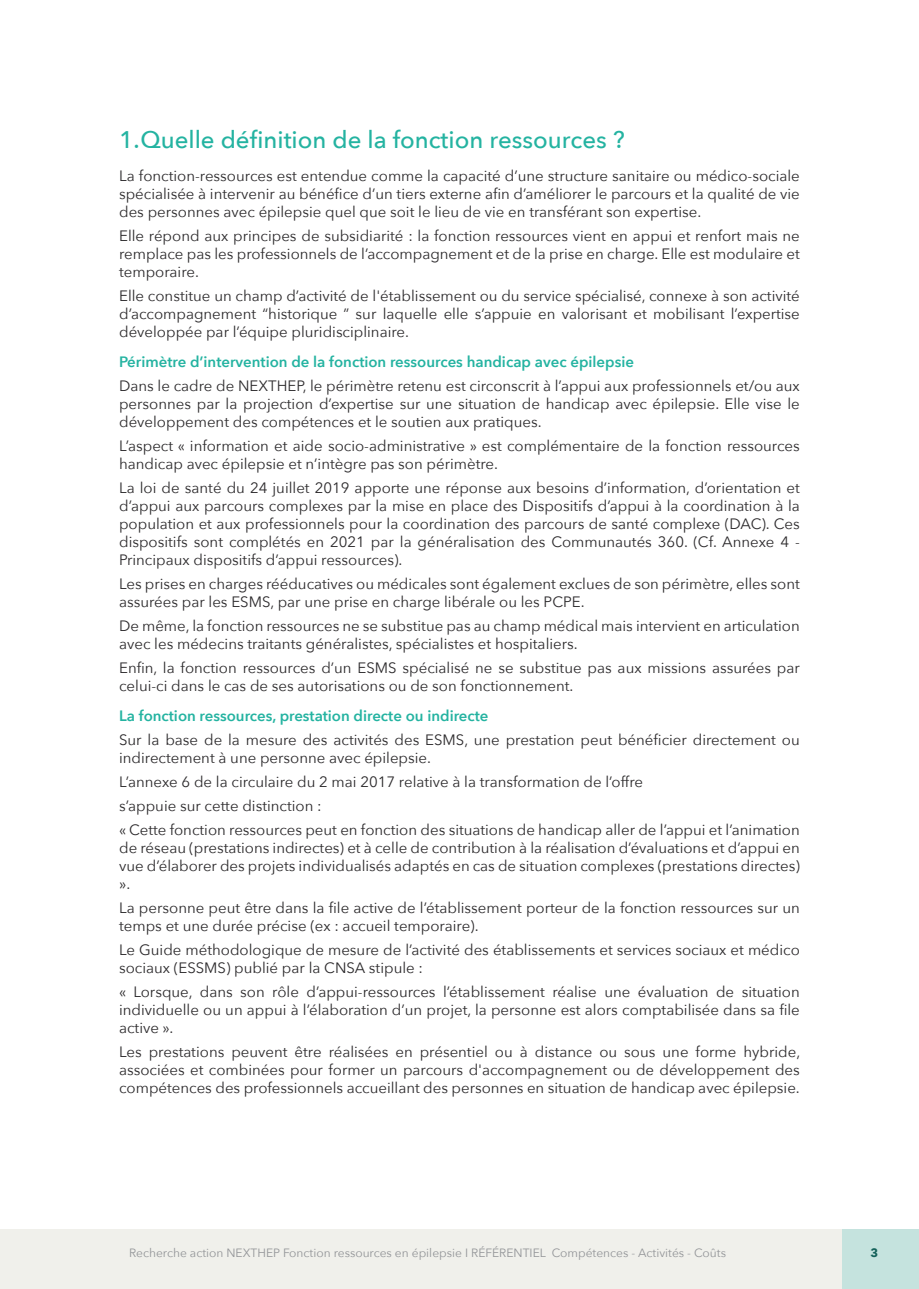
<style>
.page{position:relative;width:919px;height:1289px;background:#fff}
.page>*{position:absolute;margin:0;border:0;box-sizing:border-box;transform-origin:0 0}
.t1{font:500 24px "Avenir Next";color:#24b3a1}
.t2{font:15px/18px "Avenir Next";color:#2c2a2c;text-align:justify}
.t3{font:600 15px "Avenir Next";color:#24b3a1}
.t4{font:12px "Avenir Next";color:#939598}
.t5{font:700 12px "Avenir Next";color:#14625a}
</style>
<div class="page">
<div style="left:842px;top:1228px;width:76px;height:60px;background:#c5e3de"></div>
<div style="left:0;top:1228px;width:842px;height:60px;background:#f0f0eb"></div>
<h1 class="t1" style="left:119px;top:124px;width:507px">1.Quelle définition de la fonction ressources ?</h1>
<p class="t2" style="left:119px;top:167px;width:682px">La fonction-ressources est entendue comme la capacité d’une structure sanitaire ou médico-sociale spécialisée à intervenir au bénéfice d’un tiers externe afin d’améliorer le parcours et la qualité de vie des personnes avec épilepsie quel que soit le lieu de vie en transférant son expertise.</p>
<p class="t2" style="left:119px;top:227px;width:682px">Elle répond aux principes de subsidiarité : la fonction ressources vient en appui et renfort mais ne remplace pas les professionnels de l’accompagnement et de la prise en charge. Elle est modulaire et temporaire.</p>
<p class="t2" style="left:119px;top:287px;width:682px">Elle constitue un champ d’activité de l'établissement ou du service spécialisé, connexe à son activité d’accompagnement “historique ” sur laquelle elle s’appuie en valorisant et mobilisant l’expertise développée par l’équipe pluridisciplinaire.</p>
<p class="t3" style="left:119px;top:352px;width:516px">Périmètre d’intervention de la fonction ressources handicap avec épilepsie</p>
<p class="t2" style="left:119px;top:377px;width:682px">Dans le cadre de NEXTHEP, le périmètre retenu est circonscrit à l’appui aux professionnels et/ou aux personnes par la projection d’expertise sur une situation de handicap avec épilepsie. Elle vise le développement des compétences et le soutien aux pratiques.</p>
<p class="t2" style="left:119px;top:437px;width:682px">L’aspect « information et aide socio-administrative » est complémentaire de la fonction ressources handicap avec épilepsie et n’intègre pas son périmètre.</p>
<p class="t2" style="left:119px;top:479px;width:682px">La loi de santé du 24 juillet 2019 apporte une réponse aux besoins d’information, d’orientation et d’appui aux parcours complexes par la mise en place des Dispositifs d’appui à la coordination à la population et aux professionnels pour la coordination des parcours de santé complexe (DAC). Ces dispositifs sont complétés en 2021 par la généralisation des Communautés 360. (Cf. Annexe 4 - Principaux dispositifs d’appui ressources).</p>
<p class="t2" style="left:119px;top:575px;width:682px">Les prises en charges rééducatives ou médicales sont également exclues de son périmètre, elles sont assurées par les ESMS, par une prise en charge libérale ou les PCPE.</p>
<p class="t2" style="left:119px;top:617px;width:682px">De même, la fonction ressources ne se substitue pas au champ médical mais intervient en articulation avec les médecins traitants généralistes, spécialistes et hospitaliers.</p>
<p class="t2" style="left:119px;top:659px;width:682px">Enfin, la fonction ressources d’un ESMS spécialisé ne se substitue pas aux missions assurées par celui-ci dans le cas de ses autorisations ou de son fonctionnement.</p>
<p class="t3" style="left:119px;top:706px;width:371px">La fonction ressources, prestation directe ou indirecte</p>
<p class="t2" style="left:119px;top:731px;width:682px">Sur la base de la mesure des activités des ESMS, une prestation peut bénéficier directement ou indirectement à une personne avec épilepsie.</p>
<p class="t2" style="left:119px;top:770px;width:682px;line-height:24px;text-align:left">L’annexe 6 de la circulaire du 2 mai 2017 relative à la transformation de l’offre<br>s’appuie sur cette distinction :<br>« Cette fonction ressources peut en fonction des situations de handicap aller de l’appui et l’animation</p>
<p class="t2" style="left:119px;top:839px;width:682px">de réseau (prestations indirectes) et à celle de contribution à la réalisation d’évaluations et d’appui en vue d’élaborer des projets individualisés adaptés en cas de situation complexes (prestations directes) ».</p>
<p class="t2" style="left:119px;top:899px;width:682px">La personne peut être dans la file active de l’établissement porteur de la fonction ressources sur un temps et une durée précise (ex : accueil temporaire).</p>
<p class="t2" style="left:119px;top:941px;width:682px">Le Guide méthodologique de mesure de l’activité des établissements et services sociaux et médico sociaux (ESSMS) publié par la CNSA stipule :</p>
<p class="t2" style="left:119px;top:983px;width:682px">« Lorsque, dans son rôle d’appui-ressources l’établissement réalise une évaluation de situation individuelle ou un appui à l’élaboration d’un projet, la personne est alors comptabilisée dans sa file active ».</p>
<p class="t2" style="left:119px;top:1043px;width:682px">Les prestations peuvent être réalisées en présentiel ou à distance ou sous une forme hybride, associées et combinées pour former un parcours d'accompagnement ou de développement des compétences des professionnels accueillant des personnes en situation de handicap avec épilepsie.</p>
<p class="t4" style="left:129px;top:1244px;width:598px">Recherche action NEXTHEP Fonction ressources en épilepsie I RÉFÉRENTIEL Compéte ces - Activités - Coûts</p>
<p class="t4" style="left:133px;top:1244px;width:591px">Recherche action NEXTHEP Fonction ressources en épilepsie - Documentation, enseignements et méthodes</p>
<p class="t5" style="left:870px;top:1244px;width:9px">3</p>
</div>
